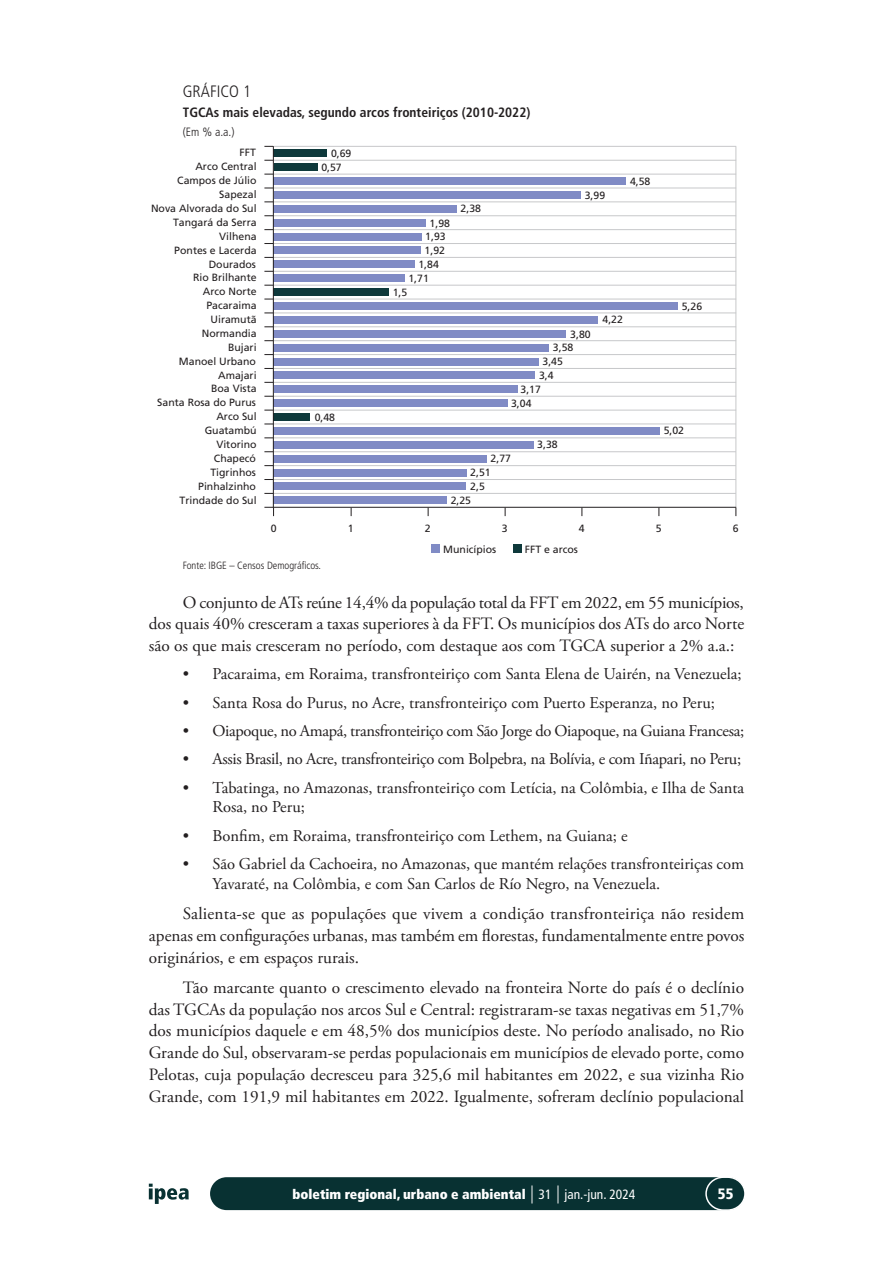
<style>
.page{position:relative;width:893px;height:1263px;background:#fff}
.page>*{position:absolute;margin:0;border:0;box-sizing:border-box;transform-origin:0 0}
.CORPO_DE_TEXTO{font:17.25px/21.8px "Adobe Garamond Pro";color:#231f20;text-align:justify}
.t1{font:16.5px/19.8px "Adobe Garamond Pro";color:#231f20}
.t2{font:16.5px "Adobe Garamond Pro";letter-spacing:-.02em;color:#231f20}
.TABELA_E_GREFICO_titulo{font:300 condensed 16.5px "Frutiger LT Pro";color:#231f20}
.t3{font:900 condensed 15px "Frutiger LT Pro";color:#fff}
.TABELA_E_GRAFICO_entretitulo{font:700 condensed 13.5px "Frutiger LT Pro";color:#231f20}
.t4{font:900 condensed 13.5px "Frutiger LT Pro";color:#fff}
.TABELA_e_GRAFICO_entretitulo_sub{font:300 condensed 12px "Frutiger LT Pro";color:#231f20}
.t5{font:10.5px/14px "Frutiger LT Pro";color:#231f20;text-align:right}
.Fonte_grafico_sozinha{font:300 condensed 10.5px "Frutiger LT Pro";color:#231f20}
.s1{font-weight:300;font-size:18px}
.s2{font-weight:400}
</style>
<div class="page">
<div style="left:210px;top:1177px;width:535px;height:33px;background:#083132;border-radius:17px"></div>
<svg style="left:705px;top:1177px;width:40px;height:34px"></svg>
<svg style="left:149px;top:1183px;width:40px;height:21px"></svg>
<div style="left:274px;top:496px;width:173px;height:8px;background:#808bc5"></div>
<div style="left:274px;top:483px;width:192px;height:7px;background:#808bc5"></div>
<div style="left:274px;top:469px;width:193px;height:7px;background:#808bc5"></div>
<div style="left:274px;top:455px;width:213px;height:7px;background:#808bc5"></div>
<div style="left:274px;top:441px;width:260px;height:8px;background:#808bc5"></div>
<div style="left:274px;top:427px;width:386px;height:8px;background:#808bc5"></div>
<div style="left:274px;top:399px;width:234px;height:8px;background:#808bc5"></div>
<div style="left:274px;top:385px;width:243px;height:8px;background:#808bc5"></div>
<div style="left:274px;top:372px;width:261px;height:7px;background:#808bc5"></div>
<div style="left:274px;top:358px;width:265px;height:7px;background:#808bc5"></div>
<div style="left:274px;top:344px;width:275px;height:7px;background:#808bc5"></div>
<div style="left:274px;top:330px;width:292px;height:8px;background:#808bc5"></div>
<div style="left:274px;top:316px;width:324px;height:8px;background:#808bc5"></div>
<div style="left:274px;top:302px;width:404px;height:8px;background:#808bc5"></div>
<div style="left:274px;top:274px;width:131px;height:8px;background:#808bc5"></div>
<div style="left:274px;top:260px;width:141px;height:8px;background:#808bc5"></div>
<div style="left:274px;top:247px;width:147px;height:7px;background:#808bc5"></div>
<div style="left:274px;top:233px;width:148px;height:7px;background:#808bc5"></div>
<div style="left:274px;top:219px;width:152px;height:7px;background:#808bc5"></div>
<div style="left:274px;top:205px;width:183px;height:8px;background:#808bc5"></div>
<div style="left:274px;top:191px;width:306px;height:8px;background:#808bc5"></div>
<div style="left:274px;top:177px;width:352px;height:8px;background:#808bc5"></div>
<div style="left:274px;top:413px;width:36px;height:8px;background:#0e393b"></div>
<div style="left:274px;top:288px;width:115px;height:8px;background:#0e393b"></div>
<div style="left:274px;top:163px;width:43px;height:8px;background:#0e393b"></div>
<div style="left:274px;top:149px;width:53px;height:8px;background:#0e393b"></div>
<hr style="left:736px;top:146px;width:1px;height:362px;background:#c7c8ca">
<hr style="left:273px;top:507px;width:463px;height:1px;background:#231f20">
<hr style="left:274px;top:146px;width:462px;height:1px;background:#c7c8ca">
<hr style="left:274px;top:160px;width:462px;height:1px;background:#c7c8ca">
<hr style="left:274px;top:174px;width:462px;height:1px;background:#c7c8ca">
<hr style="left:274px;top:188px;width:462px;height:1px;background:#c7c8ca">
<hr style="left:274px;top:202px;width:462px;height:1px;background:#c7c8ca">
<hr style="left:274px;top:215px;width:462px;height:1px;background:#c7c8ca">
<hr style="left:274px;top:229px;width:462px;height:1px;background:#c7c8ca">
<hr style="left:274px;top:243px;width:462px;height:1px;background:#c7c8ca">
<hr style="left:274px;top:257px;width:462px;height:1px;background:#c7c8ca">
<hr style="left:274px;top:271px;width:462px;height:1px;background:#c7c8ca">
<hr style="left:274px;top:285px;width:462px;height:1px;background:#c7c8ca">
<hr style="left:274px;top:299px;width:462px;height:1px;background:#c7c8ca">
<hr style="left:274px;top:313px;width:462px;height:1px;background:#c7c8ca">
<hr style="left:274px;top:327px;width:462px;height:1px;background:#c7c8ca">
<hr style="left:274px;top:340px;width:462px;height:1px;background:#c7c8ca">
<hr style="left:274px;top:354px;width:462px;height:1px;background:#c7c8ca">
<hr style="left:274px;top:368px;width:462px;height:1px;background:#c7c8ca">
<hr style="left:274px;top:382px;width:462px;height:1px;background:#c7c8ca">
<hr style="left:274px;top:396px;width:462px;height:1px;background:#c7c8ca">
<hr style="left:274px;top:410px;width:462px;height:1px;background:#c7c8ca">
<hr style="left:273px;top:424px;width:463px;height:1px;background:#c7c8ca">
<hr style="left:273px;top:438px;width:463px;height:1px;background:#c7c8ca">
<hr style="left:273px;top:451px;width:463px;height:1px;background:#c7c8ca">
<hr style="left:273px;top:465px;width:463px;height:1px;background:#c7c8ca">
<hr style="left:273px;top:479px;width:463px;height:1px;background:#c7c8ca">
<hr style="left:273px;top:493px;width:463px;height:1px;background:#c7c8ca">
<div style="left:431px;top:545px;width:9px;height:8px;background:#808bc5"></div>
<div style="left:513px;top:545px;width:9px;height:8px;background:#0e393b"></div>
<hr style="left:273px;top:146px;width:1px;height:362px;background:#231f20">
<svg style="left:264px;top:507px;width:10px;height:9px"></svg>
<p class="TABELA_E_GREFICO_titulo" style="left:183px;top:82px;width:70px">GRÁFICO 1</p>
<p class="TABELA_E_GRAFICO_entretitulo" style="left:183px;top:104px;width:349px">TGCAs mais elevadas, segundo arcos fronteiriços (2010-2022)</p>
<p class="TABELA_e_GRAFICO_entretitulo_sub" style="left:183px;top:125px;width:53px">(Em % a.a.)</p>
<p class="t5" style="left:240px;top:146px;width:18px">FFT</p>
<p class="t5" style="left:331px;top:146px;width:22px">0,69</p>
<p class="t5" style="left:151px;top:160px;width:107px">Arco Central<br>Campos de Júlio<br>Sapezal<br>Nova Alvorada do Sul<br>Tangará da Serra<br>Vilhena<br>Pontes e Lacerda<br>Dourados<br>Rio Brilhante<br>Arco Norte<br>Pacaraima<br>Uiramutã<br>Normandia<br>Bujari<br>Manoel Urbano<br>Amajari<br>Boa Vista<br>Santa Rosa do Purus<br>Arco Sul<br>Guatambú<br>Vitorino<br>Chapecó<br>Tigrinhos<br>Pinhalzinho<br>Trindade do Sul</p>
<p class="t5" style="left:321px;top:160px;width:22px">0,57</p>
<p class="t5" style="left:315px;top:410px;width:22px">0,48</p>
<p class="t5" style="left:430px;top:216px;width:22px">1,98</p>
<p class="t5" style="left:425px;top:229px;width:22px">1,93</p>
<p class="t5" style="left:425px;top:243px;width:22px">1,92</p>
<p class="t5" style="left:418px;top:257px;width:22px">1,84</p>
<p class="t5" style="left:408px;top:271px;width:22px">1,71</p>
<p class="t5" style="left:393px;top:285px;width:16px">1,5</p>
<p class="t5" style="left:461px;top:202px;width:22px">2,38</p>
<p class="t5" style="left:585px;top:188px;width:22px">3,99</p>
<p class="t5" style="left:630px;top:174px;width:22px">4,58</p>
<p class="t5" style="left:570px;top:327px;width:22px">3,80</p>
<p class="t5" style="left:553px;top:340px;width:22px">3,58</p>
<p class="t5" style="left:542px;top:354px;width:22px">3,45</p>
<p class="t5" style="left:539px;top:369px;width:16px">3,4</p>
<p class="t5" style="left:521px;top:382px;width:22px">3,17</p>
<p class="t5" style="left:511px;top:396px;width:22px">3,04</p>
<p class="t5" style="left:602px;top:313px;width:22px">4,22</p>
<p class="t5" style="left:491px;top:451px;width:22px">2,77</p>
<p class="t5" style="left:470px;top:465px;width:22px">2,51</p>
<p class="t5" style="left:470px;top:479px;width:16px">2,5</p>
<p class="t5" style="left:537px;top:438px;width:22px">3,38</p>
<p class="t5" style="left:451px;top:493px;width:22px">2,25</p>
<p class="t5" style="left:682px;top:299px;width:22px">5,26</p>
<p class="t5" style="left:664px;top:424px;width:22px">5,02</p>
<p class="t5" style="left:271px;top:521px;width:7px">0</p>
<p class="t5" style="left:348px;top:521px;width:7px">1</p>
<p class="t5" style="left:425px;top:521px;width:7px">2</p>
<p class="t5" style="left:502px;top:521px;width:7px">3</p>
<p class="t5" style="left:579px;top:521px;width:7px">4</p>
<p class="t5" style="left:656px;top:521px;width:7px">5</p>
<p class="t5" style="left:733px;top:521px;width:7px">6</p>
<p class="Fonte_grafico_sozinha" style="left:183px;top:559px;width:140px">Fonte: IBGE – Censos Demográficos.</p>
<p class="CORPO_DE_TEXTO" style="left:149px;top:592px;width:597px;text-indent:34px">O conjunto de ATs reúne 14,4% da população total da FFT em 2022, em 55 municípios, dos quais 40% cresceram a taxas superiores à da FFT. Os municípios dos ATs do arco Norte são os que mais cresceram no período, com destaque aos com TGCA superior a 2% a.a.:</p>
<p class="t1" style="left:183px;top:665px;width:560px">• Pacaraima, em Roraima, transfronteiriço com Santa Elena de Uairén, na Venezuela;</p>
<p class="t1" style="left:183px;top:693px;width:534px">• Santa Rosa do Purus, no Acre, transfronteiriço com Puerto Esperanza, no Peru;</p>
<p class="t2" style="left:183px;top:721px;width:563px">• Oiapoque, no Amapá, transfronteiriço com São Jorge do Oiapoque, na Guiana Francesa;</p>
<p class="t2" style="left:183px;top:749px;width:560px">• Assis Brasil, no Acre, transfronteiriço com Bolpebra, na Bolívia, e com Iñapari, no Peru;</p>
<p class="t1" style="left:213px;top:778px;width:533px;text-indent:-30px">• Tabatinga, no Amazonas, transfronteiriço com Letícia, na Colômbia, e Ilha de Santa<br>Rosa, no Peru;</p>
<p class="t1" style="left:183px;top:826px;width:446px">• Bonfim, em Roraima, transfronteiriço com Lethem, na Guiana; e</p>
<p class="t1" style="left:213px;top:854px;width:533px;text-indent:-30px">• São Gabriel da Cachoeira, no Amazonas, que mantém relações transfronteiriças com<br>Yavaraté, na Colômbia, e com San Carlos de Río Negro, na Venezuela.</p>
<p class="CORPO_DE_TEXTO" style="left:149px;top:903px;width:597px;text-indent:34px">Salienta-se que as populações que vivem a condição transfronteiriça não residem apenas em configurações urbanas, mas também em florestas, fundamentalmente entre povos originários, e em espaços rurais.</p>
<p class="CORPO_DE_TEXTO" style="left:149px;top:977px;width:597px;text-indent:34px">Tão marcante quanto o crescimento elevado na fronteira Norte do país é o declínio das TGCAs da população nos arcos Sul e Central: registraram-se taxas negativas em 51,7% dos municípios daquele e em 48,5% dos municípios deste. No período analisado, no Rio Grande do Sul, observaram-se perdas populacionais em municípios de elevado porte, como Pelotas, cuja população decresceu para 325,6 mil habitantes em 2022, e sua vizinha Rio Grande, com 191,9 mil habitantes em 2022. Igualmente, sofreram declínio populacional</p>
<p class="t5" style="left:443px;top:542px;width:55px">Municípios</p>
<p class="t5" style="left:525px;top:542px;width:55px">FFT e arcos</p>
<p class="t4" style="left:292px;top:1186px;width:344px">boletim regional, urbano e ambiental <span class="s1">|</span> <span class="s2">31</span> <span class="s1">|</span> <span class="s2">jan.-jun. 2024</span></p>
<p class="t3" style="left:718px;top:1185px;width:17px">55</p>
</div>
